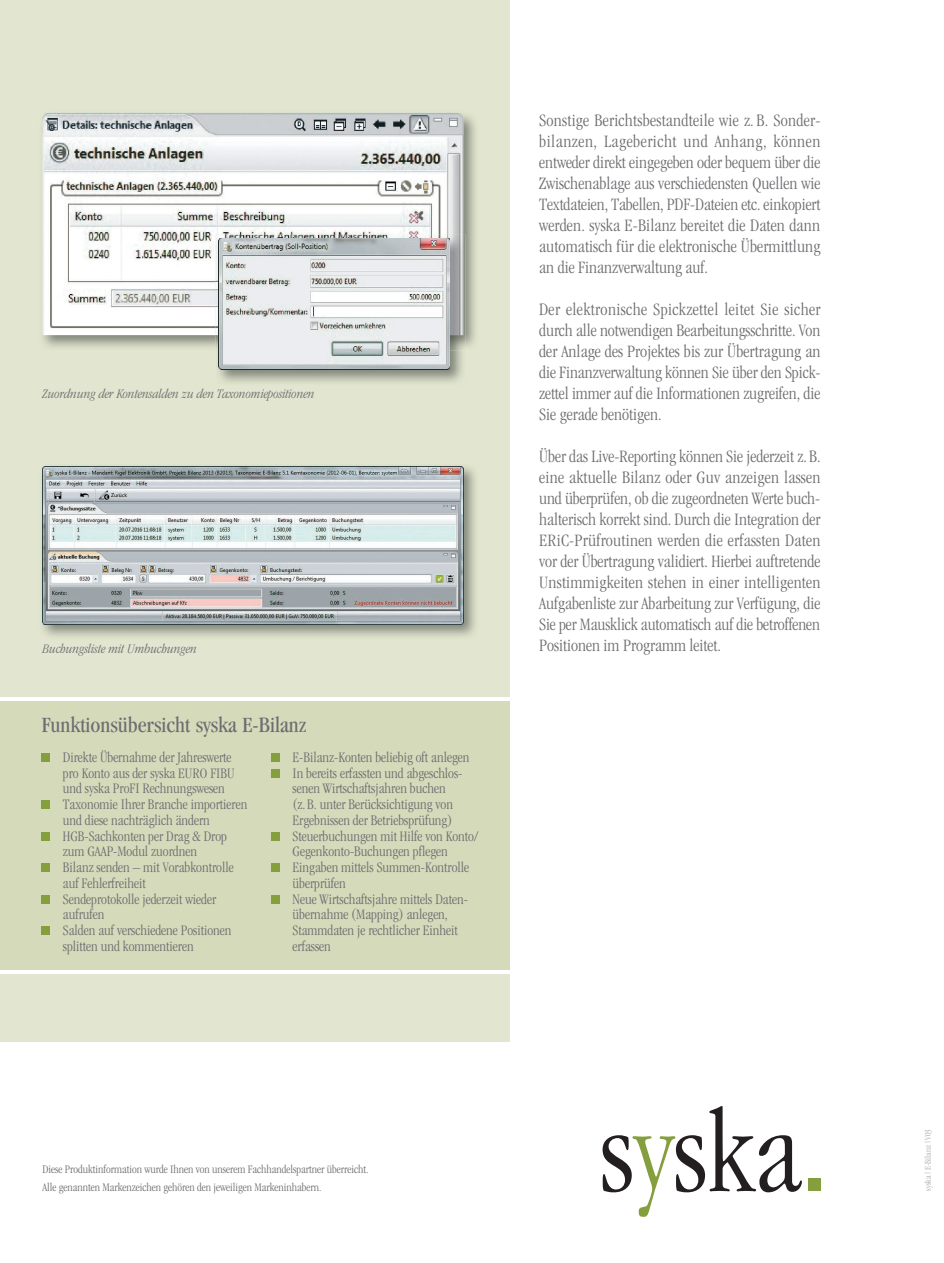
<style>
.page{position:relative;width:944px;height:1263px;background:#fff}
.page>*{position:absolute;margin:0;border:0;box-sizing:border-box;transform-origin:0 0}
.t1{font:condensed 22.5px "Garamond";color:#6c6d70}
.t2{font:300 condensed 18px/21px "Garamond";color:#6c6d70;text-align:justify}
.t3{font:300 condensed 15px/15.8px "Garamond";color:#6c6d70}
.t4{font:italic 300 condensed 13.5px "Garamond";color:#6c6d70}
.t5{font:300 condensed 12px/18px "Garamond";color:#6c6d70}
.t6{font:300 condensed 9px "Garamond";color:#a8a9ad}
</style>
<div class="page">
<div style="left:0;top:0;width:509px;height:1042px;background:#e2e5cf"></div>
<div style="left:0;top:700px;width:509px;height:272px;background:#d5daba"></div>
<hr style="left:0;top:697px;width:520px;height:3px;background:#fff">
<hr style="left:0;top:970px;width:520px;height:3px;background:#fff">
<div style="left:42px;top:754px;width:8px;height:8px;background:#869f3e"></div>
<div style="left:42px;top:801px;width:8px;height:8px;background:#869f3e"></div>
<div style="left:42px;top:832px;width:8px;height:9px;background:#869f3e"></div>
<div style="left:42px;top:864px;width:8px;height:8px;background:#869f3e"></div>
<div style="left:42px;top:895px;width:8px;height:9px;background:#869f3e"></div>
<div style="left:42px;top:927px;width:8px;height:8px;background:#869f3e"></div>
<div style="left:271px;top:754px;width:9px;height:8px;background:#869f3e"></div>
<div style="left:271px;top:769px;width:9px;height:9px;background:#869f3e"></div>
<div style="left:271px;top:832px;width:9px;height:9px;background:#869f3e"></div>
<div style="left:271px;top:864px;width:9px;height:8px;background:#869f3e"></div>
<div style="left:271px;top:895px;width:9px;height:9px;background:#869f3e"></div>
<svg style="left:603px;top:1106px;width:199px;height:111px"></svg>
<div style="left:808px;top:1178px;width:12px;height:13px;background:#869f3e"></div>
<img style="left:42px;top:115px;width:433px;height:232px">
<img style="left:43px;top:112px;width:420px;height:223px">
<img style="left:216px;top:235px;width:250px;height:147px">
<img style="left:216px;top:235px;width:247px;height:100px">
<img style="left:219px;top:238px;width:231px;height:131px">
<img style="left:42px;top:466px;width:433px;height:170px">
<img style="left:43px;top:467px;width:420px;height:157px">
<p class="t4" style="left:43px;top:387px;width:274px">Zuordnung der Kontensalden zu den Taxonomiepositionen</p>
<p class="t4" style="left:43px;top:642px;width:156px">Buchungsliste mit Umbuchungen</p>
<p class="t1" style="left:42px;top:712px;width:266px">Funktionsübersicht syska E-Bilanz</p>
<p class="t3" style="left:63px;top:749px;width:186px">Direkte Übernahme der Jahreswerte pro Konto aus der syska EURO FIBU und syska ProFI Rechnungswesen<br>Taxonomie Ihrer Branche importieren und diese nachträglich ändern<br>HGB-Sachkonten per Drag &amp; Drop zum GAAP-Modul zuordnen<br>Bilanz senden – mit Vorabkontrolle auf Fehlerfreiheit<br>Sendeprotokolle jederzeit wieder aufrufen<br>Salden auf verschiedene Positionen splitten und kommentieren</p>
<p class="t3" style="left:293px;top:749px;width:187px">E-Bilanz-Konten beliebig oft anlegen<br>In bereits erfassten und abgeschlos&shy;senen Wirtschaftsjahren buchen<br>(z. B. unter Berücksichtigung von<br>Ergebnissen der Betriebsprüfung)<br>Steuerbuchungen mit Hilfe von Konto/<br>Gegenkonto-Buchungen pflegen<br>Eingaben mittels Summen-Kontrolle überprüfen<br>Neue Wirtschaftsjahre mittels Daten&shy;übernahme (Mapping) anlegen,<br>Stammdaten je rechtlicher Einheit erfassen</p>
<p class="t2" style="left:539px;top:110px;width:283px">Sonstige Berichtsbestandteile wie z. B. Sonder&shy;bilanzen, Lagebericht und Anhang, können entweder direkt eingegeben oder bequem über die Zwischenablage aus verschiedensten Quellen wie Textdateien, Tabellen, PDF-Dateien etc. einkopiert werden. syska E-Bilanz bereitet die Daten dann automatisch für die elektronische Übermittlung an die Finanzverwaltung auf.</p>
<p class="t2" style="left:539px;top:299px;width:283px">Der elektronische Spickzettel leitet Sie sicher durch alle notwendigen Bearbeitungsschritte. Von der Anlage des Projektes bis zur Übertragung an die Finanzverwaltung können Sie über den Spick&shy;zettel immer auf die Informationen zugreifen, die Sie gerade benötigen.</p>
<p class="t2" style="left:539px;top:446px;width:283px">Über das Live-Reporting können Sie jederzeit z. B. eine aktuelle Bilanz oder Guv anzeigen lassen und überprüfen, ob die zugeordneten Werte buch&shy;halterisch korrekt sind. Durch die Integration der ERiC-Prüfroutinen werden die erfassten Daten vor der Übertragung validiert. Hierbei auftretende Unstimmigkeiten stehen in einer intelligenten Aufgabenliste zur Abarbeitung zur Verfügung, die Sie per Mausklick automatisch auf die betroffenen Positionen im Programm leitet.</p>
<p class="t5" style="left:43px;top:1160px;width:327px">Diese Produktinformation wurde Ihnen von unserem Fachhandelspartner überreicht.<br>Alle genannten Markenzeichen gehören den jeweiligen Markeninhabern.</p>
<p class="t6" style="left:923px;top:1191px;width:63px;rotate:-90deg">syska | E-Bilanz | V03</p>
</div>
